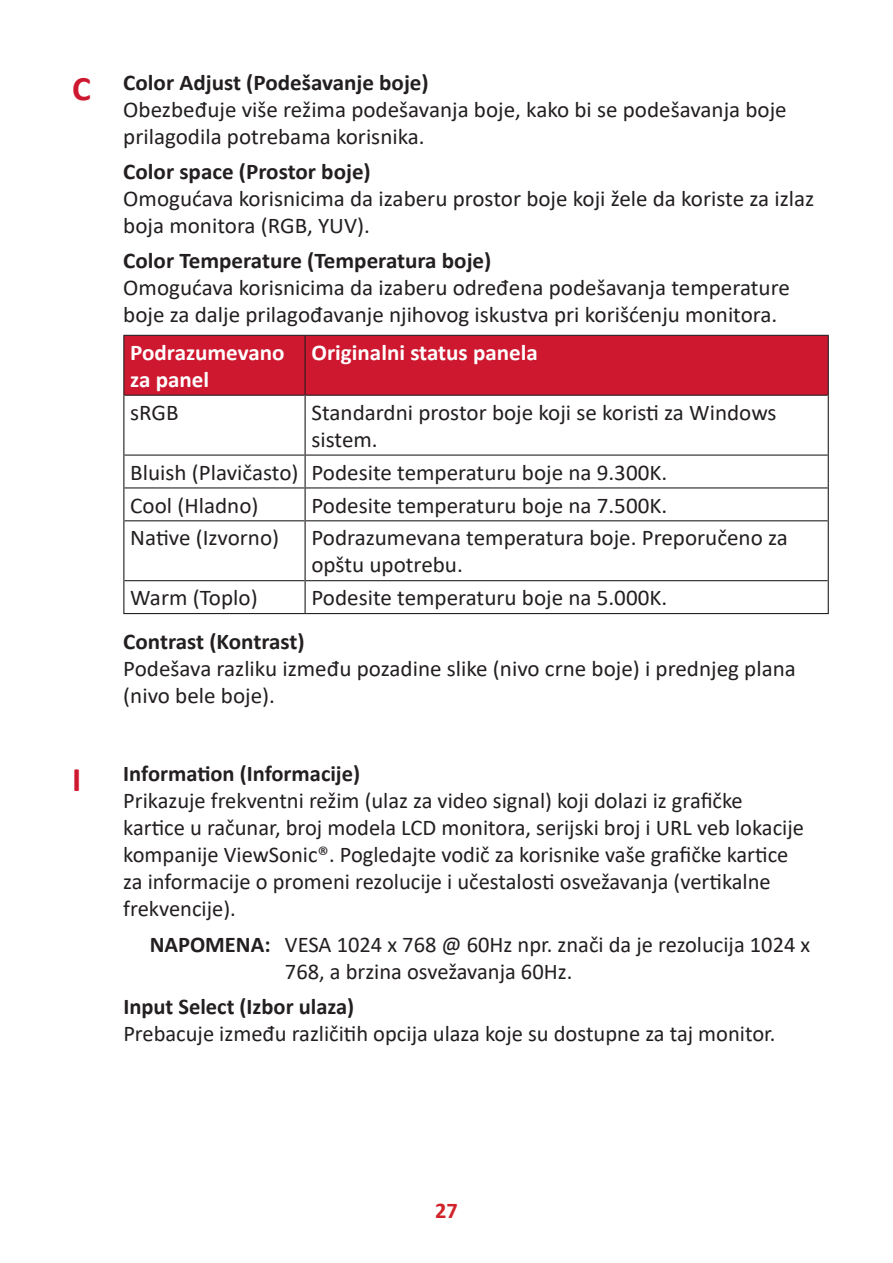
<style>
.page{position:relative;width:893px;height:1263px;background:#fff}
.page>*{position:absolute;margin:0;border:0;box-sizing:border-box;transform-origin:0 0}
.t1{font:22.5px/27px "Calibri";color:#231f20}
.t2{font:700 22.5px "Calibri";color:#231f20}
.t3{font:700 22.5px/27px "Calibri";color:#fff}
.t4{font:700 22.5px "Calibri";color:#d1232a}
.s1{font-weight:700;font-size:34.5px;color:#ce182f}
.s2{font-weight:700}
</style>
<div class="page">
<div style="left:124px;top:336px;width:704px;height:59px;background:#ce182f"></div>
<hr style="left:828px;top:581px;width:1px;height:32px;background:#231f20">
<hr style="left:305px;top:613px;width:524px;height:1px;background:#231f20">
<hr style="left:305px;top:335px;width:524px;height:1px;background:#231f20">
<hr style="left:828px;top:336px;width:1px;height:59px;background:#231f20">
<hr style="left:124px;top:395px;width:181px;height:1px;background:#231f20">
<hr style="left:306px;top:395px;width:522px;height:1px;background:#231f20">
<hr style="left:828px;top:395px;width:1px;height:60px;background:#231f20">
<hr style="left:124px;top:454px;width:181px;height:2px;background:#231f20">
<hr style="left:306px;top:454px;width:522px;height:2px;background:#231f20">
<hr style="left:828px;top:455px;width:1px;height:33px;background:#231f20">
<hr style="left:124px;top:487px;width:181px;height:1px;background:#231f20">
<hr style="left:306px;top:487px;width:522px;height:1px;background:#231f20">
<hr style="left:828px;top:488px;width:1px;height:33px;background:#231f20">
<hr style="left:124px;top:520px;width:181px;height:1px;background:#231f20">
<hr style="left:306px;top:520px;width:522px;height:1px;background:#231f20">
<hr style="left:124px;top:580px;width:181px;height:1px;background:#231f20">
<hr style="left:306px;top:580px;width:522px;height:1px;background:#231f20">
<hr style="left:828px;top:521px;width:1px;height:60px;background:#231f20">
<hr style="left:123px;top:335px;width:182px;height:1px;background:#231f20">
<hr style="left:123px;top:613px;width:182px;height:1px;background:#231f20">
<hr style="left:123px;top:336px;width:1px;height:59px;background:#231f20">
<hr style="left:305px;top:336px;width:1px;height:59px;background:#231f20">
<hr style="left:123px;top:395px;width:1px;height:60px;background:#231f20">
<hr style="left:305px;top:395px;width:1px;height:60px;background:#231f20">
<hr style="left:123px;top:455px;width:1px;height:33px;background:#231f20">
<hr style="left:305px;top:455px;width:1px;height:33px;background:#231f20">
<hr style="left:123px;top:488px;width:1px;height:33px;background:#231f20">
<hr style="left:305px;top:488px;width:1px;height:33px;background:#231f20">
<hr style="left:123px;top:521px;width:1px;height:60px;background:#231f20">
<hr style="left:305px;top:521px;width:1px;height:60px;background:#231f20">
<hr style="left:123px;top:581px;width:1px;height:32px;background:#231f20">
<hr style="left:305px;top:581px;width:1px;height:32px;background:#231f20">
<p class="t1" style="left:123px;top:69px;width:665px;text-indent:-51px"><span class="s1">C</span> <span class="s2">Color Adjust (Podešavanje boje)<br></span>Obezbeđuje više režima podešavanja boje, kako bi se podešavanja boje prilagodila potrebama korisnika.</p>
<p class="t2" style="left:123px;top:156px;width:249px">Color space (Prostor boje)</p>
<p class="t1" style="left:123px;top:185px;width:692px">Omogućava korisnicima da izaberu prostor boje koji žele da koriste za izlaz boja monitora (RGB, YUV).</p>
<p class="t2" style="left:123px;top:245px;width:370px">Color Temperature (Temperatura boje)</p>
<p class="t1" style="left:123px;top:274px;width:668px">Omogućava korisnicima da izaberu određena podešavanja temperature boje za dalje prilagođavanje njihovog iskustva pri korišćenju monitora.</p>
<p class="t3" style="left:130px;top:339px;width:156px">Podrazumevano za panel</p>
<p class="t3" style="left:311px;top:339px;width:228px">Originalni status panela</p>
<p class="t1" style="left:130px;top:398px;width:50px">sRGB</p>
<p class="t1" style="left:311px;top:398px;width:467px">Standardni prostor boje koji se koristi za Windows sistem.</p>
<p class="t1" style="left:130px;top:455px;width:538px;line-height:32.8px">Bluish (Plavičasto) Podesite temperaturu boje na 9.300K.<br>Cool (Hladno)</p>
<p class="t1" style="left:311px;top:491px;width:357px">Podesite temperaturu boje na 7.500K.</p>
<p class="t1" style="left:130px;top:524px;width:150px">Native (Izvorno)</p>
<p class="t1" style="left:311px;top:524px;width:478px">Podrazumevana temperatura boje. Preporučeno za opštu upotrebu.</p>
<p class="t1" style="left:130px;top:584px;width:129px">Warm (Toplo)</p>
<p class="t1" style="left:311px;top:584px;width:357px">Podesite temperaturu boje na 5.000K.</p>
<p class="t2" style="left:123px;top:626px;width:183px">Contrast (Kontrast)</p>
<p class="t1" style="left:123px;top:654px;width:674px">Podešava razliku između pozadine slike (nivo crne boje) i prednjeg plana (nivo bele boje).</p>
<p class="t1" style="left:123px;top:760px;width:682px;text-indent:-51px"><span class="s1">I</span> <span class="s2">Information (Informacije)<br></span>Prikazuje frekventni režim (ulaz za video signal) koji dolazi iz grafičke kartice u računar, broj modela LCD monitora, serijski broj i URL veb lokacije kompanije ViewSonic®. Pogledajte vodič za korisnike vaše grafičke kartice za informacije o promeni rezolucije i učestalosti osvežavanja (vertikalne frekvencije).</p>
<p class="t1" style="left:285px;top:930px;width:527px;text-indent:-135px"><span class="s2">NAPOMENA:</span> VESA 1024 x 768 @ 60Hz npr. znači da je rezolucija 1024 x<br>768, a brzina osvežavanja 60Hz.</p>
<p class="t2" style="left:123px;top:991px;width:232px">Input Select (Izbor ulaza)</p>
<p class="t1" style="left:123px;top:1019px;width:654px">Prebacuje između različitih opcija ulaza koje su dostupne za taj monitor.</p>
<p class="t4" style="left:435px;top:1194px;width:24px">27</p>
</div>
